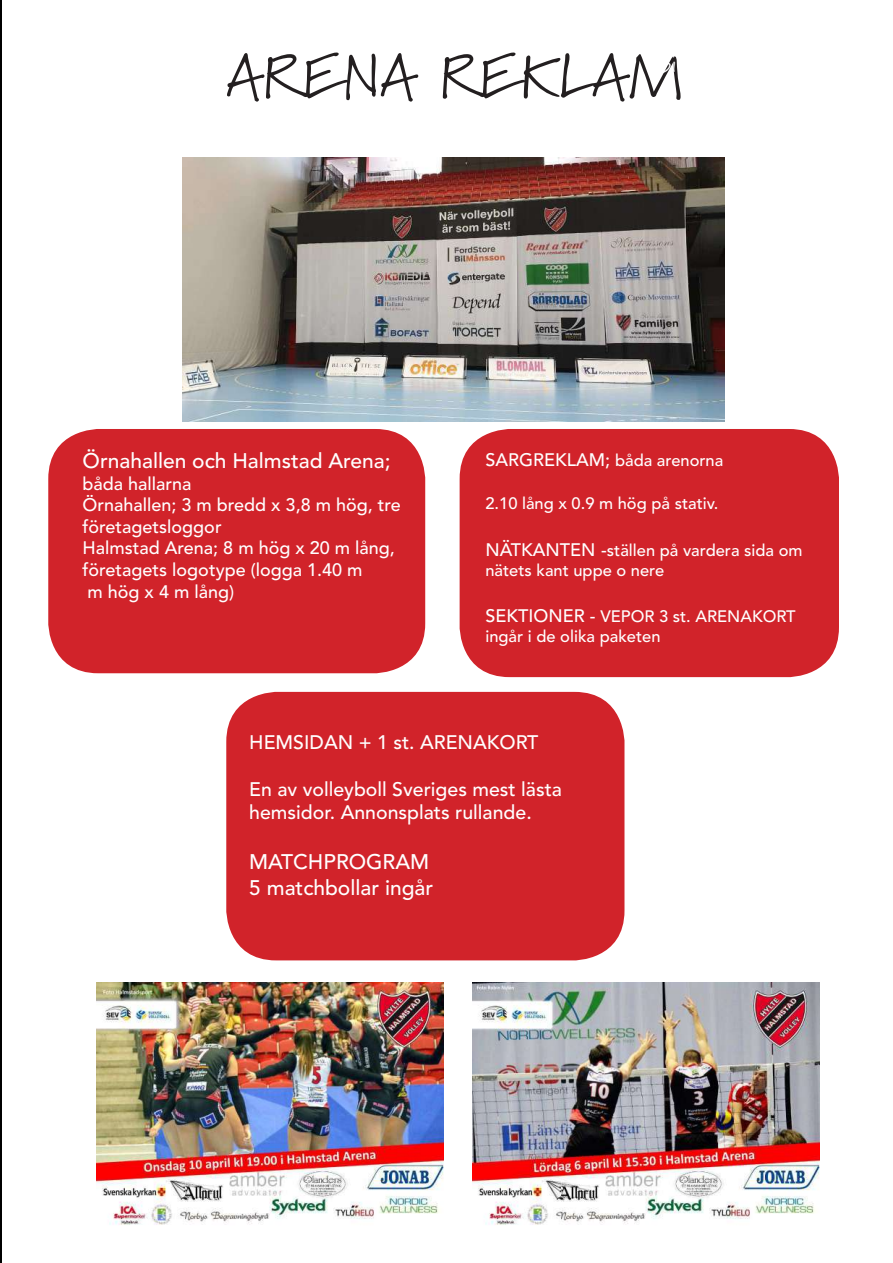
<style>
.page{position:relative;width:893px;height:1263px;background:#fff}
.page>*{position:absolute;margin:0;border:0;box-sizing:border-box;transform-origin:0 0}
.t1{font:61.35px "Marydale";color:#231f20}
.t2{font:500 21px/25.2px "Avenir LT Std";color:#fff}
.t3{font:500 19.5px/23.4px "Avenir LT Std";color:#fff}
.t4{font:500 18px/21.6px "Avenir LT Std";color:#fff}
.t5{font:500 16.5px/19.8px "Avenir LT Std";color:#fff}
.s1{font-size:18px}
</style>
<div class="page">
<hr style="left:0;top:0;width:1px;height:1262px;background:#000">
<div style="left:48px;top:429px;width:377px;height:244px;background:#d1232a;border-radius:50px"></div>
<div style="left:459px;top:429px;width:380px;height:248px;background:#d1232a;border-radius:50px"></div>
<div style="left:226px;top:691px;width:398px;height:269px;background:#d1232a;border-radius:50px"></div>
<img style="left:183px;top:157px;width:541px;height:264px">
<img style="left:96px;top:982px;width:347px;height:243px">
<img style="left:472px;top:982px;width:347px;height:243px">
<h1 class="t1" style="left:225px;top:40px;width:458px">ARENA REKLAM</h1>
<p class="t2" style="left:83px;top:449px;width:309px">Örnahallen och Halmstad Arena;</p>
<p class="t4" style="left:83px;top:473px;width:319px">båda hallarna<br>Örnahallen; 3 m bredd x 3,8 m hög, tre företagetsloggor<br>Halmstad Arena; 8 m hög x 20 m lång, företagets logotype (logga 1.40 m<br>m hög x 4 m lång)</p>
<p class="t5" style="left:485px;top:450px;width:239px"><span class="s1">SARGREKLAM;</span> båda arenorna</p>
<p class="t5" style="left:485px;top:494px;width:234px">2.10 lång x 0.9 m hög på stativ.</p>
<p class="t5" style="left:485px;top:540px;width:318px"><span class="s1">NÄTKANTEN -</span>ställen på vardera sida om nätets kant uppe o nere</p>
<p class="t5" style="left:485px;top:607px;width:312px"><span class="s1">SEKTIONER -</span> VEPOR 3 st. ARENAKORT ingår i de olika paketen</p>
<p class="t3" style="left:249px;top:731px;width:291px">HEMSIDAN + 1 st. ARENAKORT</p>
<p class="t3" style="left:249px;top:777px;width:314px">En av volleyboll Sveriges mest lästa hemsidor. Annonsplats rullande.</p>
<p class="t2" style="left:249px;top:850px;width:185px">MATCHPROGRAM<br>5 matchbollar ingår</p>
</div>
